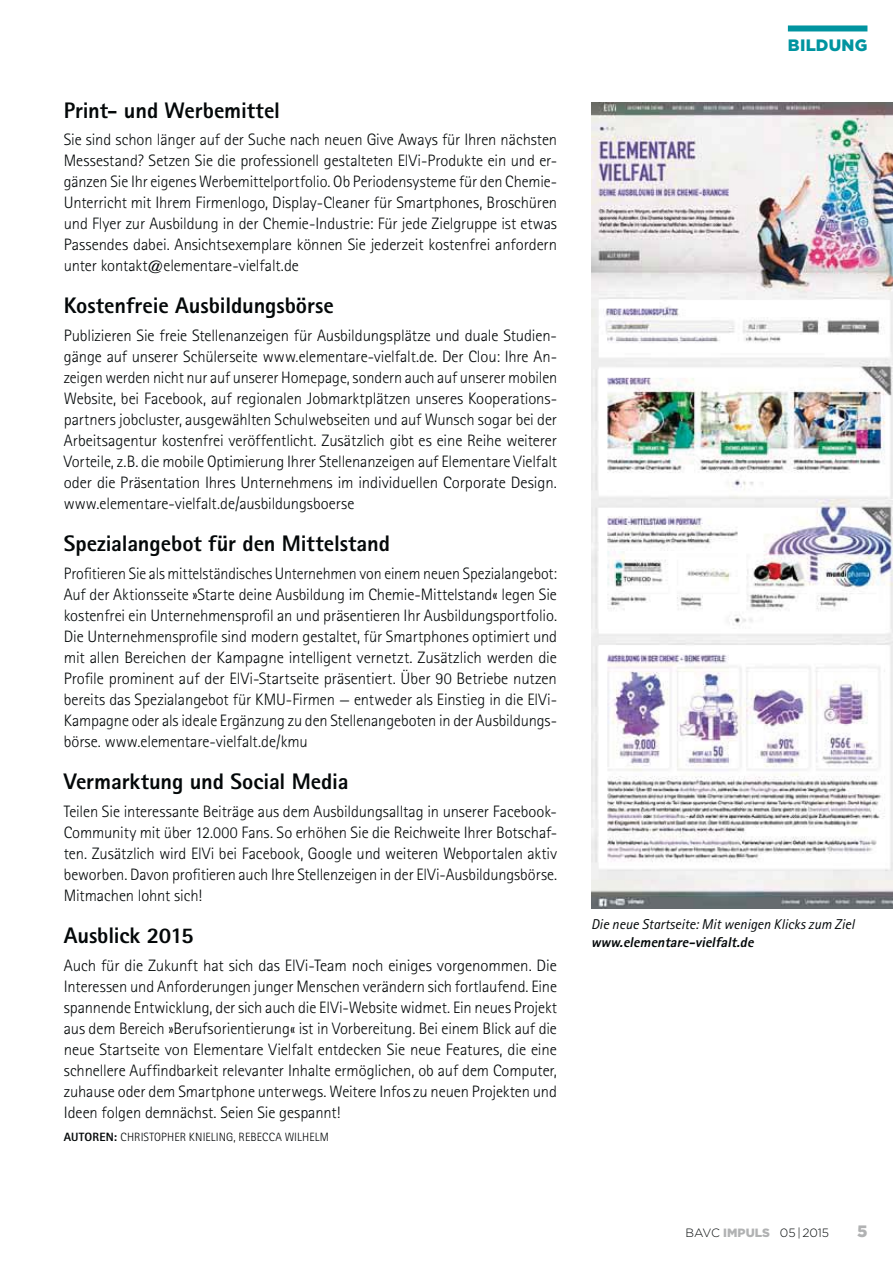
<style>
.page{position:relative;width:893px;height:1263px;background:#fff}
.page>*{position:absolute;margin:0;border:0;box-sizing:border-box;transform-origin:0 0}
.t1{font:800 22.5px "Rotis Sans Serif Std";letter-spacing:-.005em;color:#040809}
.t2{font:300 16.5px/21px "Rotis Sans Serif Std";letter-spacing:-.005em;color:#040809;text-align:justify}
.t3{font:300 16.5px/21px "Rotis Sans Serif Std";letter-spacing:-.005em;color:#040809;text-align:justify;scale:.96 1}
.t4{font:900 16.5px "Gotham";letter-spacing:.015em;color:#0094a0}
.t5{font:900 16.5px "Gotham";color:#b1b2b3}
.t6{font:italic 14.25px "Rotis Sans Serif Std";color:#040809}
.t7{font:italic 800 14.25px "Rotis Sans Serif Std";color:#040809}
.t8{font:300 12px "Rotis Sans Serif Std";letter-spacing:.005em;color:#040809}
.t9{font:300 12px "Gotham";color:#040809}
.s1{font-weight:800}
.s2{font-weight:900;color:#b1b2b3}
</style>
<div class="page">
<img style="left:591px;top:102px;width:302px;height:807px">
<div style="left:788px;top:25px;width:79px;height:6px;background:#0094a0"></div>
<h1 class="t1" style="left:64px;top:102px;width:218px">Print- und Werbemittel</h1>
<p class="t2" style="left:64px;top:130px;width:495px">Sie sind schon länger auf der Suche nach neuen Give Aways für Ihren nächsten Messestand? Setzen Sie die professionell gestalteten ElVi-Produkte ein und er&shy;gänzen Sie Ihr eigenes Werbemittelportfolio. Ob Periodensysteme für den Chemie-Unterricht mit Ihrem Firmenlogo, Display-Cleaner für Smartphones, Broschüren und Flyer zur Ausbildung in der Chemie-Industrie: Für jede Zielgruppe ist etwas Passendes dabei. Ansichtsexemplare können Sie jederzeit kostenfrei anfordern unter kontakt@elementare-vielfalt.de</p>
<h1 class="t1" style="left:64px;top:297px;width:272px">Kostenfreie Ausbildungsbörse</h1>
<p class="t2" style="left:64px;top:326px;width:495px">Publizieren Sie freie Stellenanzeigen für Ausbildungsplätze und duale Studien&shy;gänge auf unserer Schülerseite www.elementare-vielfalt.de. Der Clou: Ihre An&shy;zeigen werden nicht nur auf unserer Homepage, sondern auch auf unserer mobilen Website, bei Facebook, auf regionalen Jobmarktplätzen unseres Kooperations&shy;partners jobcluster, ausgewählten Schulwebseiten und auf Wunsch sogar bei der Arbeitsagentur kostenfrei veröffentlicht. Zusätzlich gibt es eine Reihe weiterer Vorteile, z.B. die mobile Optimierung Ihrer Stellenanzeigen auf Elementare Vielfalt oder die Präsentation Ihres Unternehmens im individuellen Corporate Design. www.elementare-vielfalt.de/ausbildungsboerse</p>
<h1 class="t1" style="left:64px;top:535px;width:328px">Spezialangebot für den Mittelstand</h1>
<p class="t3" style="left:64px;top:564px;width:515px">Profitieren Sie als mittelständisches Unternehmen von einem neuen Spezial angebot:<br>Auf der Aktionsseite »Starte deine Ausbildung im Chemie-Mittelstand« legen Sie kostenfrei ein Unternehmensprofil an und präsentieren Ihr Ausbildungsportfolio.<br>Die Unternehmensprofile sind modern gestaltet, für Smartphones optimiert und mit allen Bereichen der Kampagne intelligent vernetzt. Zusätzlich werden die Profile prominent auf der ElVi-Startseite präsentiert. Über 90 Betriebe nutzen bereits das Spezialangebot für KMU-Firmen — entweder als Einstieg in die ElVi-Kampagne oder als ideale Ergänzung zu den Stellenangeboten in der Ausbildungs&shy;börse. www.elementare-vielfalt.de/kmu</p>
<h1 class="t1" style="left:64px;top:773px;width:286px">Vermarktung und Social Media</h1>
<p class="t2" style="left:64px;top:802px;width:495px">Teilen Sie interessante Beiträge aus dem Ausbildungsalltag in unserer Facebook-Community mit über 12.000 Fans. So erhöhen Sie die Reichweite Ihrer Botschaf&shy;ten. Zusätzlich wird ElVi bei Facebook, Google und weiteren Webportalen aktiv beworben. Davon profitieren auch Ihre Stellenzeigen in der ElVi-Ausbildungs börse.<br>Mitmachen lohnt sich!</p>
<h1 class="t1" style="left:64px;top:927px;width:131px">Ausblick 2015</h1>
<p class="t2" style="left:64px;top:956px;width:495px">Auch für die Zukunft hat sich das ElVi-Team noch einiges vorgenommen. Die Interessen und Anforderungen junger Menschen verändern sich fortlaufend. Eine spannende Entwicklung, der sich auch die ElVi-Website widmet. Ein neues Projekt aus dem Bereich »Berufsorientierung« ist in Vorbereitung. Bei einem Blick auf die neue Startseite von Elementare Vielfalt entdecken Sie neue Features, die eine schnellere Auffindbarkeit relevanter Inhalte ermöglichen, ob auf dem Computer, zuhause oder dem Smartphone unterwegs. Weitere Infos zu neuen Projekten und Ideen folgen demnächst. Seien Sie gespannt!</p>
<p class="t8" style="left:64px;top:1132px;width:267px"><span class="s1">AUTOREN:</span> CHRISTOPHER KNIELING, REBECCA WILHELM</p>
<p class="t4" style="left:788px;top:39px;width:81px">BILDUNG</p>
<p class="t6" style="left:591px;top:919px;width:265px">Die neue Startseite: Mit wenigen Klicks zum Ziel</p>
<p class="t7" style="left:591px;top:936px;width:166px">www.elementare-vielfalt.de</p>
<p class="t9" style="left:686px;top:1229px;width:145px">BAVC <span class="s2">IMPULS</span> 05-|-2015</p>
<p class="t5" style="left:857px;top:1226px;width:12px">5</p>
</div>
